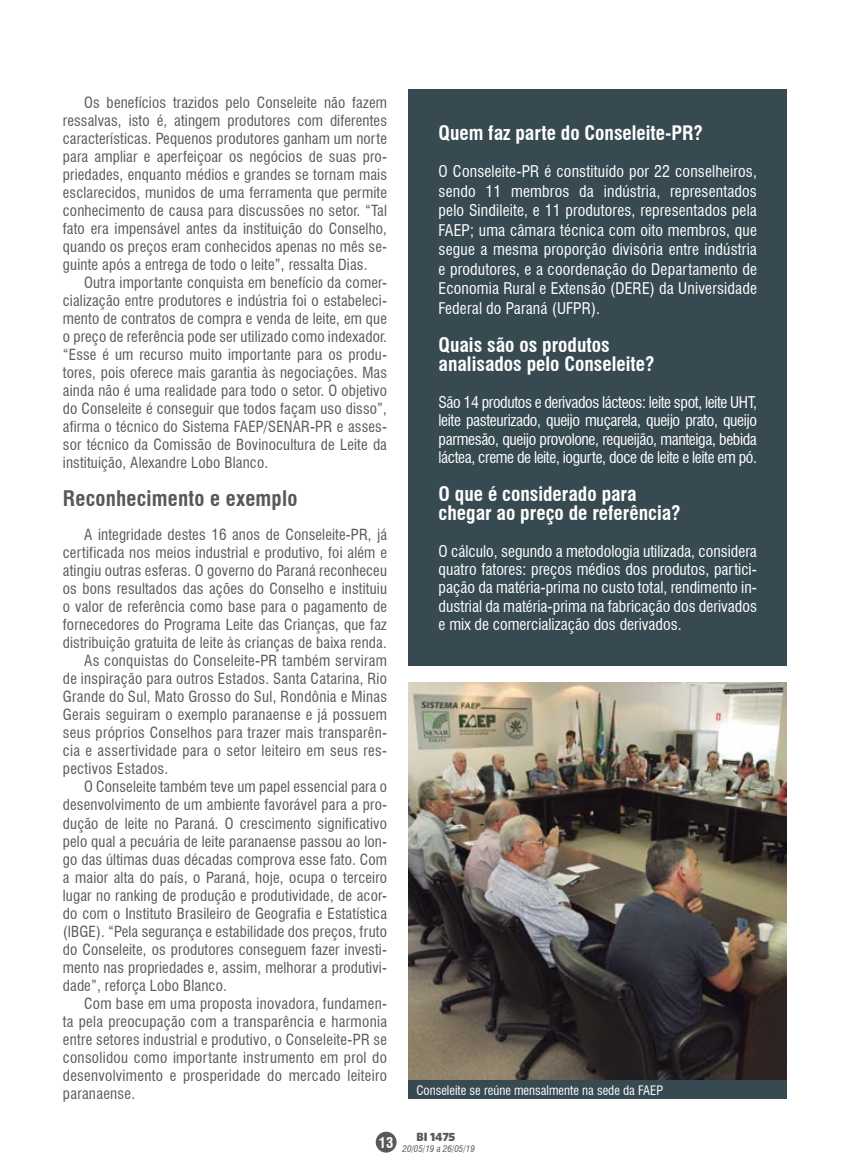
<style>
.page{position:relative;width:851px;height:1170px;background:#fff}
.page>*{position:absolute;margin:0;border:0;box-sizing:border-box;transform-origin:0 0}
.t1{font:700 condensed 21px "Swiss 721 BT";letter-spacing:.01em;color:#58595b}
.t2{font:700 condensed 19.5px/19.5px "Swiss 721 BT";color:#fff}
.t3{font:condensed 15.75px/19.5px "Swiss 721 BT";color:#fff;text-align:justify}
.t4{font:condensed 15px/18px "Swiss 721 BT";letter-spacing:.01em;color:#58595b;text-align:justify}
.t5{font:700 condensed 14.4px "Swiss 721 BT";color:#fff}
.t6{font:condensed 12.75px "Swiss 721 BT";color:#fff}
.t7{font:900 12px "Whitney HTF";letter-spacing:-.01em;color:#58595b}
.t8{font:italic condensed 9px "Swiss 721 BT";color:#58595b}
</style>
<div class="page">
<div style="left:375px;top:1131px;width:21px;height:21px;background:#58595b;border-radius:50%"></div>
<div style="left:408px;top:89px;width:378px;height:576px;background:#374a51"></div>
<img style="left:408px;top:682px;width:378px;height:398px">
<div style="left:408px;top:1080px;width:378px;height:18px;background:#374a51"></div>
<p class="t4" style="left:63px;top:94px;width:325px;text-indent:21px">Os benefícios trazidos pelo Conseleite não fazem ressalvas, isto é, atingem produtores com diferentes características. Pequenos produtores ganham um norte para ampliar e aperfeiçoar os negócios de suas pro&shy;priedades, enquanto médios e grandes se tornam mais esclarecidos, munidos de uma ferramenta que permite conhecimento de causa para discussões no setor. “Tal fato era impensável antes da instituição do Conselho, quando os preços eram conhecidos apenas no mês se&shy;guinte após a entrega de todo o leite”, ressalta Dias.</p>
<p class="t4" style="left:63px;top:274px;width:325px;text-indent:21px">Outra importante conquista em benefício da comer&shy;cialização entre produtores e indústria foi o estabeleci&shy;mento de contratos de compra e venda de leite, em que o preço de referência pode ser utilizado como indexador. “Esse é um recurso muito importante para os produ&shy;tores, pois oferece mais garantia às negociações. Mas ainda não é uma realidade para todo o setor. O objetivo do Conseleite é conseguir que todos façam uso disso”, afirma o técnico do Sistema FAEP/SENAR-PR e asses&shy;sor técnico da Comissão de Bovinocultura de Leite da instituição, Alexandre Lobo Blanco.</p>
<h1 class="t1" style="left:63px;top:485px;width:236px">Reconhecimento e exemplo</h1>
<p class="t4" style="left:84px;top:526px;width:304px">A integridade destes 16 anos de Conseleite-PR, já</p>
<p class="t4" style="left:63px;top:544px;width:325px">certificada nos meios industrial e produtivo, foi além e</p>
<p class="t4" style="left:63px;top:562px;width:325px">atingiu outras esferas. O governo do Paraná reconheceu</p>
<p class="t4" style="left:63px;top:580px;width:325px">os bons resultados das ações do Conselho e instituiu</p>
<p class="t4" style="left:63px;top:598px;width:325px">o valor de referência como base para o pagamento de</p>
<p class="t4" style="left:63px;top:616px;width:325px">fornecedores do Programa Leite das Crianças, que faz</p>
<p class="t4" style="left:63px;top:634px;width:325px">distribuição gratuita de leite às crianças de baixa renda.</p>
<p class="t4" style="left:84px;top:652px;width:304px">As conquistas do Conseleite-PR também serviram</p>
<p class="t4" style="left:63px;top:670px;width:325px">de inspiração para outros Estados. Santa Catarina, Rio</p>
<p class="t4" style="left:63px;top:688px;width:325px">Grande do Sul, Mato Grosso do Sul, Rondônia e Minas</p>
<p class="t4" style="left:63px;top:706px;width:325px">Gerais seguiram o exemplo paranaense e já possuem</p>
<p class="t4" style="left:63px;top:724px;width:325px">seus próprios Conselhos para trazer mais transparên-</p>
<p class="t4" style="left:63px;top:742px;width:325px">cia e assertividade para o setor leiteiro em seus res-</p>
<p class="t4" style="left:63px;top:760px;width:107px">pectivos Estados.</p>
<p class="t4" style="left:84px;top:778px;width:304px">O Conseleite também teve um papel essencial para o</p>
<p class="t4" style="left:63px;top:796px;width:325px">desenvolvimento de um ambiente favorável para a pro-</p>
<p class="t4" style="left:63px;top:814px;width:325px">dução de leite no Paraná. O crescimento significativo</p>
<p class="t4" style="left:63px;top:832px;width:325px">pelo qual a pecuária de leite paranaense passou ao lon-</p>
<p class="t4" style="left:63px;top:850px;width:325px">go das últimas duas décadas comprova esse fato. Com</p>
<p class="t4" style="left:63px;top:868px;width:325px">a maior alta do país, o Paraná, hoje, ocupa o terceiro</p>
<p class="t4" style="left:63px;top:886px;width:325px">lugar no ranking de produção e produtividade, de acor-</p>
<p class="t4" style="left:63px;top:904px;width:325px">do com o Instituto Brasileiro de Geografia e Estatística</p>
<p class="t4" style="left:63px;top:922px;width:325px">(IBGE). “Pela segurança e estabilidade dos preços, fruto</p>
<p class="t4" style="left:63px;top:940px;width:325px">do Conseleite, os produtores conseguem fazer investi-</p>
<p class="t4" style="left:63px;top:958px;width:325px">mento nas propriedades e, assim, melhorar a produtivi-</p>
<p class="t4" style="left:63px;top:976px;width:165px">dade”, reforça Lobo Blanco.</p>
<p class="t4" style="left:84px;top:994px;width:304px">Com base em uma proposta inovadora, fundamen-</p>
<p class="t4" style="left:63px;top:1012px;width:325px">ta pela preocupação com a transparência e harmonia</p>
<p class="t4" style="left:63px;top:1030px;width:325px">entre setores industrial e produtivo, o Conseleite-PR se</p>
<p class="t4" style="left:63px;top:1048px;width:325px">consolidou como importante instrumento em prol do</p>
<p class="t4" style="left:63px;top:1066px;width:325px">desenvolvimento e prosperidade do mercado leiteiro</p>
<p class="t4" style="left:63px;top:1084px;width:74px">paranaense.</p>
<h2 class="t2" style="left:438px;top:123px;width:266px">Quem faz parte do Conseleite-PR?</h2>
<p class="t3" style="left:438px;top:162px;width:320px">O Conseleite-PR é constituído por 22 conselheiros, sendo 11 membros da indústria, representados pelo Sindileite, e 11 produtores, representados pela FAEP; uma câmara técnica com oito membros, que segue a mesma proporção divisória entre indústria e produtores, e a coordenação do Departamento de Economia Rural e Extensão (DERE) da Universidade Federal do Paraná (UFPR).</p>
<h2 class="t2" style="left:438px;top:335px;width:217px">Quais são os produtos analisados pelo Conseleite?</h2>
<p class="t3" style="left:438px;top:393px;width:320px;line-height:18.3px">São 14 produtos e derivados lácteos: leite spot, leite UHT, leite pasteurizado, queijo muçarela, queijo prato, queijo parmesão, queijo provolone, requeijão, manteiga, bebida láctea, creme de leite, iogurte, doce de leite e leite em pó.</p>
<h2 class="t2" style="left:438px;top:484px;width:244px">O que é considerado para chegar ao preço de referência?</h2>
<p class="t3" style="left:438px;top:542px;width:320px;line-height:18.3px">O cálculo, segundo a metodologia utilizada, considera quatro fatores: preços médios dos produtos, partici&shy;pação da matéria-prima no custo total, rendimento in&shy;dustrial da matéria-prima na fabricação dos derivados e mix de comercialização dos derivados.</p>
<p class="t6" style="left:416px;top:1082px;width:248px">Conseleite se reúne mensalmente na sede da FAEP</p>
<p class="t5" style="left:379px;top:1133px;width:16px">13</p>
<p class="t7" style="left:416px;top:1128px;width:40px">BI 1475</p>
<p class="t8" style="left:402px;top:1143px;width:74px">20/05/19 a 26/05/19</p>
</div>
